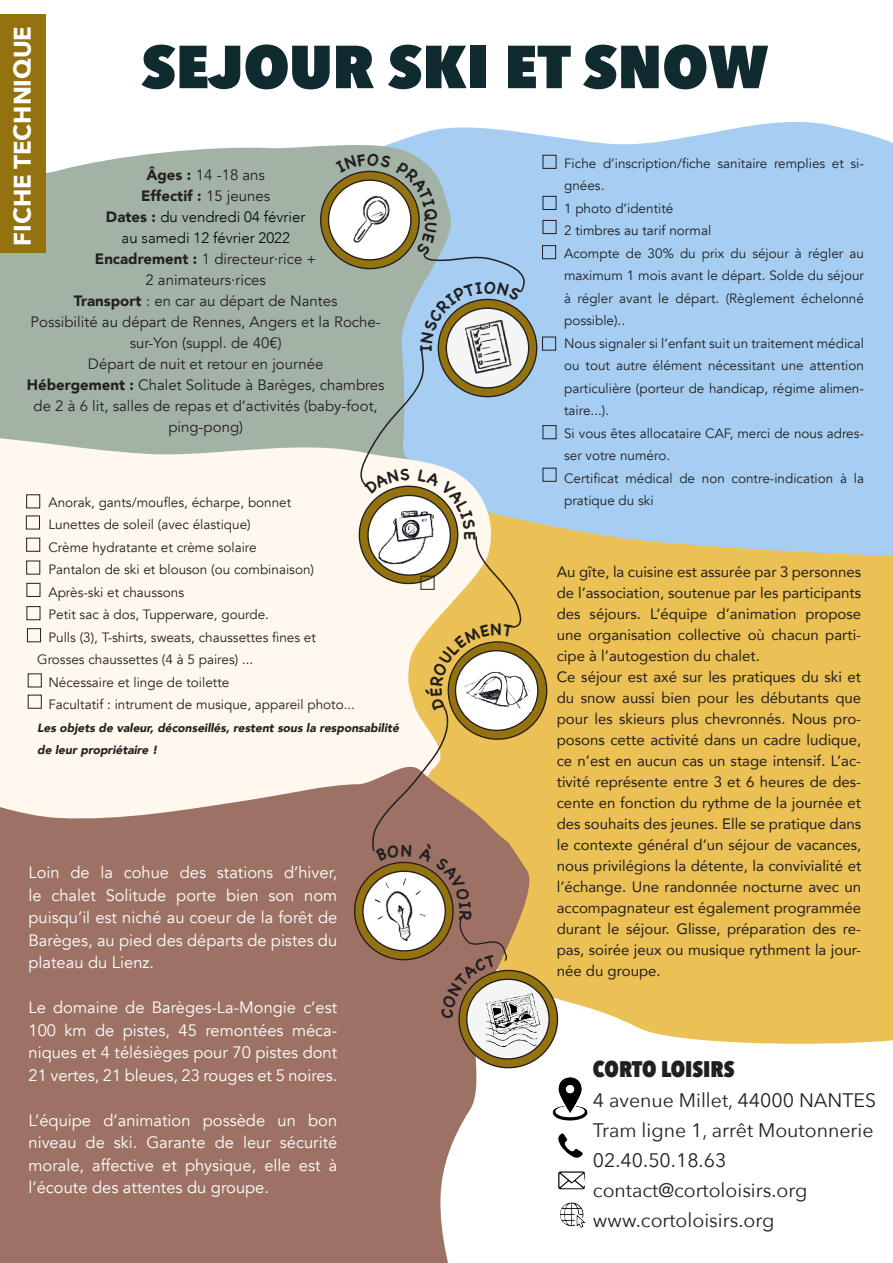
<style>
.page{position:relative;width:893px;height:1263px;background:#fff}
.page>*{position:absolute;margin:0;border:0;box-sizing:border-box;transform-origin:0 0}
.t1{font:800 60px "Avenir Next Condensed";color:#102b30;scale:1.19 1}
.t2{font:700 24px "Avenir Next";color:#fff}
.t3{font:800 22.5px "Avenir Next Condensed";color:#231f20}
.t4{font:19.5px "Avenir Next";color:#231f20}
.t5{font:16.5px/22.5px "Avenir";color:#fff;text-align:justify}
.t6{font:15px/21px "Avenir";color:#231f20;text-align:justify}
.t7{font:15px/21px "Avenir";color:#231f20;text-align:center}
.t8{font:300 15px "Avenir";color:#000}
.t9{font:900 15px "Avenir";color:#231f20}
.t10{font:13.5px/22.5px "Avenir";color:#231f20}
.t11{font:italic 900 12px "Avenir";color:#231f20}
.s1{font-weight:900}
.s2{font-weight:400}
.s3{font-weight:900;color:#231f20}
</style>
<div class="page">
<div style="left:532px;top:558px;width:361px;height:492px;background:#ebc054"></div>
<div style="left:532px;top:122px;width:361px;height:436px;background:#a5cef2"></div>
<div style="left:0;top:145px;width:335px;height:285px;background:#a2b3a5"></div>
<div style="left:0;top:430px;width:335px;height:326px;background:#fef8ee"></div>
<svg style="left:0;top:756px;width:542px;height:507px;background:#ad887b"></svg>
<div style="left:0;top:14px;width:46px;height:238px;background:#93720f"></div>
<svg style="left:321px;top:171px;width:98px;height:98px"></svg>
<div style="left:329px;top:180px;width:82px;height:80px;background:#fff;border-radius:50%"></div>
<svg style="left:448px;top:642px;width:99px;height:97px"></svg>
<svg style="left:455px;top:651px;width:83px;height:79px"></svg>
<svg style="left:459px;top:970px;width:98px;height:98px;background:#816411"></svg>
<div style="left:467px;top:979px;width:82px;height:80px;background:#f5f5f5;border-radius:50%"></div>
<img style="left:485px;top:993px;width:56px;height:53px">
<div style="left:27px;top:583px;width:13px;height:14px;border:1px solid #231f20"></div>
<div style="left:26px;top:561px;width:14px;height:13px;border:1px solid #231f20"></div>
<div style="left:26px;top:515px;width:14px;height:14px;border:1px solid #231f20"></div>
<div style="left:26px;top:494px;width:14px;height:14px;border:1px solid #231f20"></div>
<img style="left:560px;top:1202px;width:11px;height:22px">
<img style="left:558px;top:1133px;width:10px;height:20px">
<img style="left:558px;top:1077px;width:12px;height:36px">
<img style="left:558px;top:1171px;width:27px;height:18px">
<div style="left:543px;top:155px;width:13px;height:14px;border:1px solid #231f20"></div>
<div style="left:543px;top:220px;width:13px;height:14px;border:1px solid #231f20"></div>
<div style="left:542px;top:245px;width:14px;height:14px;border:1px solid #231f20"></div>
<div style="left:542px;top:337px;width:14px;height:14px;border:1px solid #231f20"></div>
<div style="left:543px;top:196px;width:13px;height:14px;border:1px solid #231f20"></div>
<div style="left:26px;top:538px;width:14px;height:14px;border:1px solid #231f20"></div>
<div style="left:543px;top:425px;width:13px;height:14px;border:1px solid #231f20"></div>
<div style="left:27px;top:606px;width:13px;height:14px;border:1px solid #231f20"></div>
<div style="left:27px;top:628px;width:14px;height:14px;border:1px solid #231f20"></div>
<div style="left:28px;top:673px;width:14px;height:14px;border:1px solid #231f20"></div>
<div style="left:543px;top:468px;width:13px;height:14px;border:1px solid #231f20"></div>
<div style="left:28px;top:695px;width:14px;height:14px;border:1px solid #231f20"></div>
<svg style="left:335px;top:127px;width:197px;height:892px;background:#c0baa9"></svg>
<p class="t2" style="left:2px;top:245px;width:221px;rotate:-90deg">FICHE TECHNIQUE</p>
<p class="t1" style="left:142px;top:30px;width:528px">SEJOUR SKI ET SNOW</p>
<p class="t10" style="left:564px;top:152px;width:301px">Fiche d’inscription/fiche sanitaire remplies et si&shy;gnées.</p>
<p class="t10" style="left:564px;top:197px;width:111px">1 photo d’identité</p>
<p class="t10" style="left:564px;top:219px;width:149px">2 timbres au tarif normal</p>
<p class="t10" style="left:564px;top:242px;width:301px;text-align:justify">Acompte de 30% du prix du séjour à régler au maximum 1 mois avant le départ. Solde du séjour à régler avant le départ. (Règlement échelonné possible)..</p>
<p class="t10" style="left:564px;top:332px;width:301px;text-align:justify">Nous signaler si l’enfant suit un traitement médical ou tout autre élément nécessitant une attention particulière (porteur de handicap, régime alimen&shy;taire...).</p>
<p class="t10" style="left:564px;top:422px;width:301px">Si vous êtes allocataire CAF, merci de nous adres&shy;ser votre numéro.</p>
<p class="t10" style="left:564px;top:467px;width:301px">Certificat médical de non contre-indication à la pratique du ski</p>
<p class="t7" style="left:146px;top:164px;width:120px"><span class="s1">Âges :</span> 14 -18 ans</p>
<p class="t9" style="left:141px;top:183px;width:131px">Effectif : <span class="s2">15 jeunes</span></p>
<p class="t8" style="left:106px;top:208px;width:201px"><span class="s3">Dates :</span> du vendredi 04 février</p>
<p class="t8" style="left:122px;top:229px;width:170px">au samedi 12 février 2022</p>
<p class="t7" style="left:95px;top:248px;width:223px"><span class="s1">Encadrement :</span> 1 directeur·rice +</p>
<p class="t7" style="left:145px;top:269px;width:122px">2 animateurs·rices</p>
<p class="t7" style="left:74px;top:290px;width:265px"><span class="s1">Transport</span> : en car au départ de Nantes</p>
<p class="t7" style="left:31px;top:311px;width:352px">Possibilité au départ de Rennes, Angers et la Roche&shy;sur-Yon (suppl. de 40€)</p>
<p class="t7" style="left:88px;top:353px;width:237px">Départ de nuit et retour en journée</p>
<p class="t7" style="left:27px;top:374px;width:359px"><span class="s1">Hébergement :</span> Chalet Solitude à Barèges, chambres de 2 à 6 lit, salles de repas et d’activités (baby-foot, ping-pong)</p>
<p class="t10" style="left:48px;top:491px;width:244px">Anorak, gants/moufles, écharpe, bonnet</p>
<p class="t10" style="left:48px;top:513px;width:204px">Lunettes de soleil (avec élastique)</p>
<p class="t10" style="left:48px;top:536px;width:210px">Crème hydratante et crème solaire</p>
<p class="t10" style="left:48px;top:558px;width:267px">Pantalon de ski et blouson (ou combinaison)</p>
<p class="t10" style="left:48px;top:581px;width:137px">Après-ski et chaussons</p>
<p class="t10" style="left:48px;top:603px;width:222px">Petit sac à dos, Tupperware, gourde.</p>
<p class="t10" style="left:48px;top:626px;width:269px">Pulls (3), T-shirts, sweats, chaussettes fines et</p>
<p class="t10" style="left:37px;top:648px;width:218px">Grosses chaussettes (4 à 5 paires) ...</p>
<p class="t10" style="left:48px;top:671px;width:182px">Nécessaire et linge de toilette</p>
<p class="t10" style="left:48px;top:693px;width:308px">Facultatif : intrument de musique, appareil photo...</p>
<p class="t11" style="left:37px;top:717px;width:366px">Lesobjetsde valeur,déconseillés,restentsousla responsabilité</p>
<p class="t11" style="left:37px;top:740px;width:125px">de leurpropriétaire !</p>
<p class="t6" style="left:557px;top:561px;width:306px">Au gîte, la cuisine est assurée par 3 personnes de l’association, soutenue par les participants des séjours. L’équipe d’animation propose une organisation collective où chacun parti&shy;cipe à l’autogestion du chalet.</p>
<p class="t6" style="left:557px;top:666px;width:306px">Ce séjour est axé sur les pratiques du ski et du snow aussi bien pour les débutants que pour les skieurs plus chevronnés. Nous pro&shy;posons cette activité dans un cadre ludique, ce n’est en aucun cas un stage intensif. L’ac&shy;tivité représente entre 3 et 6 heures de des&shy;cente en fonction du rythme de la journée et des souhaits des jeunes. Elle se pratique dans le contexte général d’un séjour de vacances, nous privilégions la détente, la convivialité et l’échange. Une randonnée nocturne avec un accompagnateur est également programmée durant le séjour. Glisse, préparation des re&shy;pas, soirée jeux ou musique rythment la jour&shy;née du groupe.</p>
<p class="t5" style="left:29px;top:862px;width:310px">Loin de la cohue des stations d’hiver, le chalet Solitude porte bien son nom puisqu’il est niché au coeur de la forêt de Barèges, au pied des départs de pistes du plateau du Lienz.</p>
<p class="t5" style="left:29px;top:997px;width:310px">Le domaine de Barèges-La-Mongie c’est 100 km de pistes, 45 remontées méca&shy;niques et 4 télésièges pour 70 pistes dont 21 vertes, 21 bleues, 23 rouges et 5 noires.</p>
<p class="t5" style="left:29px;top:1109px;width:310px">L’équipe d’animation possède un bon niveau de ski. Garante de leur sécurité morale, affective et physique, elle est à l’écoute des attentes du groupe.</p>
<p class="t3" style="left:593px;top:1055px;width:143px">CORTO LOISIRS</p>
<p class="t4" style="left:593px;top:1084px;width:285px">4 avenue Millet, 44000 NANTES</p>
<p class="t4" style="left:593px;top:1114px;width:282px">Tram ligne 1, arrêt Moutonnerie</p>
<p class="t4" style="left:593px;top:1144px;width:135px">02.40.50.18.63</p>
<p class="t4" style="left:593px;top:1174px;width:216px">contact@cortoloisirs.org</p>
<p class="t4" style="left:593px;top:1204px;width:183px">www.cortoloisirs.org</p>
</div>
